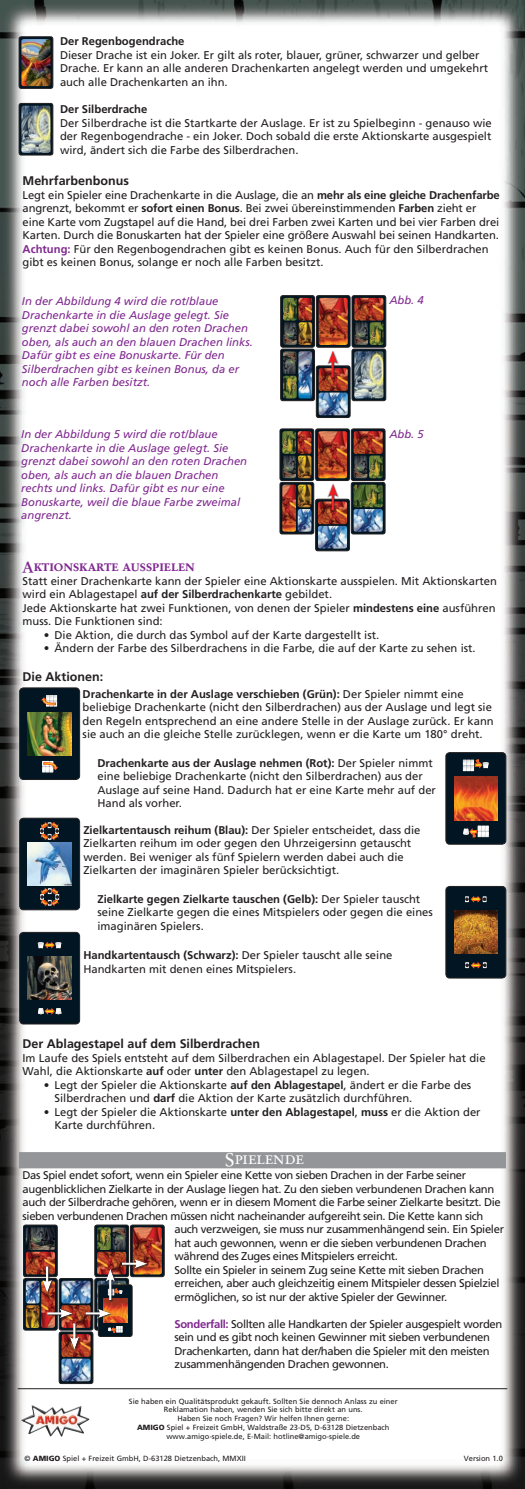
<style>
.page{position:relative;width:525px;height:1489px;background:#fff}
.page>*{position:absolute;margin:0;border:0;box-sizing:border-box;transform-origin:0 0}
.Head1{font:16.25px "Garamond No 2 DCD";color:#fff}
.Head2{font:500 13.75px "Garamond No 2 DCD";color:#802990}
.Fliess{font:700 12.5px "Frutiger";color:#231f20}
.Fliess-2{font:11.25px/13.5px "Frutiger";color:#231f20}
.Fliess-3{font:11.25px/13.5px "Frutiger";letter-spacing:-.03em;color:#231f20}
.Beispiel{font:italic 11.25px/13.5px "Frutiger";color:#802990}
.Head2-2{font:11.25px/13.5px "Frutiger";color:#231f20}
.Fliess-4{font:700 11.25px "Frutiger";color:#231f20}
.Fliess-5{font:italic 11.25px "Frutiger";color:#802990}
.t1{font:7.5px "Frutiger";color:#231f20}
.s1{font-weight:700}
.s2{font-weight:700;color:#802990}
.s3{font-weight:900}
</style>
<div class="page">
<img style="left:0;top:0;width:524px;height:1488px">
<div style="left:19px;top:1151px;width:486px;height:17px;background:#939598"></div>
<img style="left:21px;top:1404px;width:69px;height:32px">
<hr style="left:18px;top:1388px;width:489px;height:1px;background:#231f20">
<svg style="left:19px;top:37px;width:34px;height:51px"></svg>
<div style="left:19px;top:37px;width:34px;height:51px;border:1px solid #231f20;border-radius:2px"></div>
<svg style="left:19px;top:103px;width:34px;height:52px"></svg>
<div style="left:19px;top:103px;width:34px;height:52px;border:1px solid #231f20;border-radius:2px"></div>
<img style="left:280px;top:295px;width:105px;height:122px">
<div style="left:327px;top:350px;width:10px;height:27px;background:#fff"></div>
<div style="left:327px;top:351px;width:10px;height:27px;background:#231f20;opacity:.75"></div>
<img style="left:280px;top:429px;width:105px;height:122px">
<div style="left:327px;top:483px;width:11px;height:27px;background:#fff"></div>
<div style="left:327px;top:484px;width:11px;height:26px;background:#231f20;opacity:.75"></div>
<img style="left:23px;top:1224px;width:141px;height:159px">
<div style="left:105px;top:1268px;width:11px;height:32px;background:#231f20;opacity:.75"></div>
<img style="left:20px;top:818px;width:60px;height:91px">
<div style="left:19px;top:818px;width:61px;height:91px;border:1px solid #231f20;border-radius:4px"></div>
<svg style="left:445px;top:886px;width:60px;height:92px;background:#473925"></svg>
<div style="left:445px;top:886px;width:60px;height:92px;border:1px solid #231f20;border-radius:4px"></div>
<img style="left:20px;top:932px;width:60px;height:91px">
<div style="left:19px;top:932px;width:61px;height:92px;border:1px solid #231f20;border-radius:4px"></div>
<svg style="left:445px;top:752px;width:60px;height:92px;background:#69412f"></svg>
<div style="left:445px;top:752px;width:60px;height:92px;border:1px solid #231f20;border-radius:4px"></div>
<img style="left:20px;top:688px;width:60px;height:91px">
<div style="left:19px;top:687px;width:61px;height:92px;border:1px solid #231f20;border-radius:4px"></div>
<p class="Fliess-4" style="left:60px;top:35px;width:126px">Der Regenbogendrache</p>
<p class="Fliess-2" style="left:60px;top:48px;width:429px">Dieser Drache ist ein Joker. Er gilt als roter, blauer, grüner, schwarzer und gelber<br>Drache. Er kann an alle anderen Drachenkarten angelegt werden und umgekehrt auch alle Drachenkarten an ihn.</p>
<p class="Fliess-4" style="left:60px;top:102px;width:89px">Der Silberdrache</p>
<p class="Fliess-2" style="left:60px;top:116px;width:433px;text-align:justify">Der Silberdrache ist die Startkarte der Auslage. Er ist zu Spielbeginn - genauso wie der Regenbogendrache - ein Joker. Doch sobald die erste Aktionskarte ausgespielt wird, ändert sich die Farbe des Silberdrachen.</p>
<p class="Fliess" style="left:23px;top:173px;width:108px">Mehrfarbenbonus</p>
<p class="Fliess-2" style="left:23px;top:188px;width:478px">Legt ein Spieler eine Drachenkarte in die Auslage, die an <span class="s1">mehr als eine gleiche Drachenfarbe </span>angrenzt, bekommt er <span class="s1">sofort einen Bonus</span>. Bei zwei übereinstimmenden <span class="s1">Farben</span> zieht er eine Karte vom Zugstapel auf die Hand, bei drei Farben zwei Karten und bei vier Farben drei Karten. Durch die Bonuskarten hat der Spieler eine größere Auswahl bei seinen Handkarten.</p>
<p class="Fliess-2" style="left:23px;top:242px;width:467px"><span class="s2">Achtung:</span> Für den Regenbogendrachen gibt es keinen Bonus. Auch für den Silberdrachen gibt es keinen Bonus, solange er noch alle Farben besitzt.</p>
<p class="Beispiel" style="left:22px;top:294px;width:232px">In der Abbildung 4 wird die rot/blaue Drachenkarte in die Auslage gelegt. Sie grenzt dabei sowohl an den roten Drachen oben, als auch an den blauen Drachen links.<br>Dafür gibt es eine Bonuskarte. Für den Silberdrachen gibt es keinen Bonus, da er noch alle Farben besitzt.</p>
<p class="Beispiel" style="left:21px;top:427px;width:227px">In der Abbildung 5 wird die rot/blaue Drachenkarte in die Auslage gelegt. Sie grenzt dabei sowohl an den roten Drachen oben, als auch an die blauen Drachen rechts und links. Dafür gibt es nur eine Bonuskarte, weil die blaue Farbe zweimal angrenzt.</p>
<p class="Fliess-5" style="left:389px;top:294px;width:36px">Abb. 4</p>
<p class="Fliess-5" style="left:389px;top:427px;width:36px">Abb. 5</p>
<p class="Head2" style="left:23px;top:557px;width:174px">Aktionskarte ausspielen</p>
<p class="Head2-2" style="left:23px;top:573px;width:475px">Statt einer Drachenkarte kann der Spieler eine Aktionskarte ausspielen. Mit Aktionskarten wird ein Ablagestapel <span class="s1">auf der Silberdrachenkarte</span> gebildet.</p>
<p class="Fliess-2" style="left:23px;top:600px;width:474px">Jede Aktionskarte hat zwei Funktionen, von denen der Spieler <span class="s1">mindestens eine</span> ausführen muss. Die Funktionen sind:</p>
<p class="Fliess-2" style="left:44px;top:627px;width:337px">• Die Aktion, die durch das Symbol auf der Karte dargestellt ist.</p>
<p class="Fliess-2" style="left:44px;top:641px;width:433px">• Ändern der Farbe des Silberdrachens in die Farbe, die auf der Karte zu sehen ist.</p>
<p class="Fliess" style="left:23px;top:669px;width:82px">Die Aktionen:</p>
<p class="Fliess-2" style="left:83px;top:687px;width:412px"><span class="s1">Drachenkarte in der Auslage verschieben (Grün):</span> Der Spieler nimmt eine beliebige Drachenkarte (nicht den Silberdrachen) aus der Auslage und legt sie den Regeln entsprechend an eine andere Stelle in der Auslage zurück. Er kann sie auch an die gleiche Stelle zurücklegen, wenn er die Karte um 180° dreht.</p>
<p class="Fliess-2" style="left:97px;top:756px;width:340px"><span class="s1">Drachenkarte aus der Auslage nehmen (Rot):</span> Der Spieler nimmt eine beliebige Drachenkarte (nicht den Silberdrachen) aus der Auslage auf seine Hand. Dadurch hat er eine Karte mehr auf der Hand als vorher.</p>
<p class="Fliess-2" style="left:83px;top:823px;width:338px"><span class="s1">Zielkartentausch reihum (Blau):</span> Der Spieler entscheidet, dass die Zielkarten reihum im oder gegen den Uhrzeigersinn getauscht werden. Bei weniger als fünf Spielern werden dabei auch die Zielkarten der imaginären Spieler berücksichtigt.</p>
<p class="Fliess-2" style="left:97px;top:892px;width:337px"><span class="s1">Zielkarte gegen Zielkarte tauschen (Gelb):</span> Der Spieler tauscht seine Zielkarte gegen die eines Mitspielers oder gegen die eines imaginären Spielers.</p>
<p class="Fliess-2" style="left:83px;top:948px;width:310px"><span class="s1">Handkartentausch (Schwarz):</span> Der Spieler tauscht alle seine<br>Handkarten mit denen eines Mitspielers.</p>
<p class="Fliess" style="left:23px;top:1036px;width:239px">Der Ablagestapel auf dem Silberdrachen</p>
<p class="Fliess-2" style="left:23px;top:1050px;width:464px">Im Laufe des Spiels entsteht auf dem Silberdrachen ein Ablagestapel. Der Spieler hat die<br>Wahl, die Aktionskarte <span class="s1">auf</span> oder <span class="s1">unter</span> den Ablagestapel zu legen.</p>
<p class="Fliess-2" style="left:54px;top:1077px;width:418px;text-indent:-11px">• Legt der Spieler die Aktionskarte <span class="s1">auf den Ablagestapel</span>, ändert er die Farbe des<br>Silberdrachen und <span class="s1">darf</span> die Aktion der Karte zusätzlich durchführen.</p>
<p class="Fliess-2" style="left:54px;top:1104px;width:427px;text-indent:-11px">• Legt der Spieler die Aktionskarte <span class="s1">unter den Ablagestapel</span>, <span class="s1">muss</span> er die Aktion der<br>Karte durchführen.</p>
<p class="Head1" style="left:224px;top:1148px;width:81px">Spielende</p>
<p class="Fliess-3" style="left:23px;top:1168px;width:445px">Das Spiel endet sofort, wenn ein Spieler eine Kette von sieben Drachen in der Farbe seiner</p>
<p class="Fliess-3" style="left:23px;top:1181px;width:473px">augenblicklichen Zielkarte in der Auslage liegen hat. Zu den sieben verbundenen Drachen kann</p>
<p class="Fliess-3" style="left:23px;top:1195px;width:479px">auch der Silberdrache gehören, wenn er in diesem Moment die Farbe seiner Zielkarte besitzt. Die</p>
<p class="Fliess-3" style="left:23px;top:1208px;width:462px">sieben verbundenen Drachen müssen nicht nacheinander aufgereiht sein. Die Kette kann sich</p>
<p class="Fliess-3" style="left:174px;top:1222px;width:331px">auch verzweigen, sie muss nur zusammenhängend sein. Ein Spieler</p>
<p class="Fliess-3" style="left:174px;top:1235px;width:313px">hat auch gewonnen, wenn er die sieben verbundenen Drachen</p>
<p class="Fliess-3" style="left:174px;top:1249px;width:225px">während des Zuges eines Mitspielers erreicht.</p>
<p class="Fliess-3" style="left:174px;top:1262px;width:326px">Sollte ein Spieler in seinem Zug seine Kette mit sieben Drachen erreichen, aber auch gleichzeitig einem Mitspieler dessen Spielziel ermöglichen, so ist nur der aktive Spieler der Gewinner.</p>
<p class="Fliess-3" style="left:174px;top:1316px;width:329px"><span class="s2">Sonderfall:</span> Sollten alle Handkarten der Spieler ausgespielt worden sein und es gibt noch keinen Gewinner mit sieben verbundenen Drachenkarten, dann hat der/haben die Spieler mit den meisten zusammenhängenden Drachen gewonnen.</p>
<p class="t1" style="left:129px;top:1396px;width:270px">Sie haben ein Qualitätsprodukt gekauft. Sollten Sie dennoch Anlass zu einer</p>
<p class="t1" style="left:164px;top:1405px;width:200px">Reklamation haben, wenden Sie sich bitte direkt an uns.</p>
<p class="t1" style="left:177px;top:1413px;width:173px">Haben Sie noch Fragen? Wir helfen Ihnen gerne:</p>
<p class="t1" style="left:137px;top:1422px;width:254px"><span class="s3">AMIGO</span> Spiel + Freizeit GmbH, Waldstraße 23-D5, D-63128 Dietzenbach</p>
<p class="t1" style="left:166px;top:1431px;width:195px">www.amigo-spiele.de, E-Mail: hotline@amigo-spiele.de</p>
<p class="t1" style="left:25px;top:1453px;width:222px">© <span class="s3">AMIGO</span> Spiel + Freizeit GmbH, D-63128 Dietzenbach, MMXII</p>
<p class="t1" style="left:463px;top:1453px;width:40px">Version 1.0</p>
</div>
